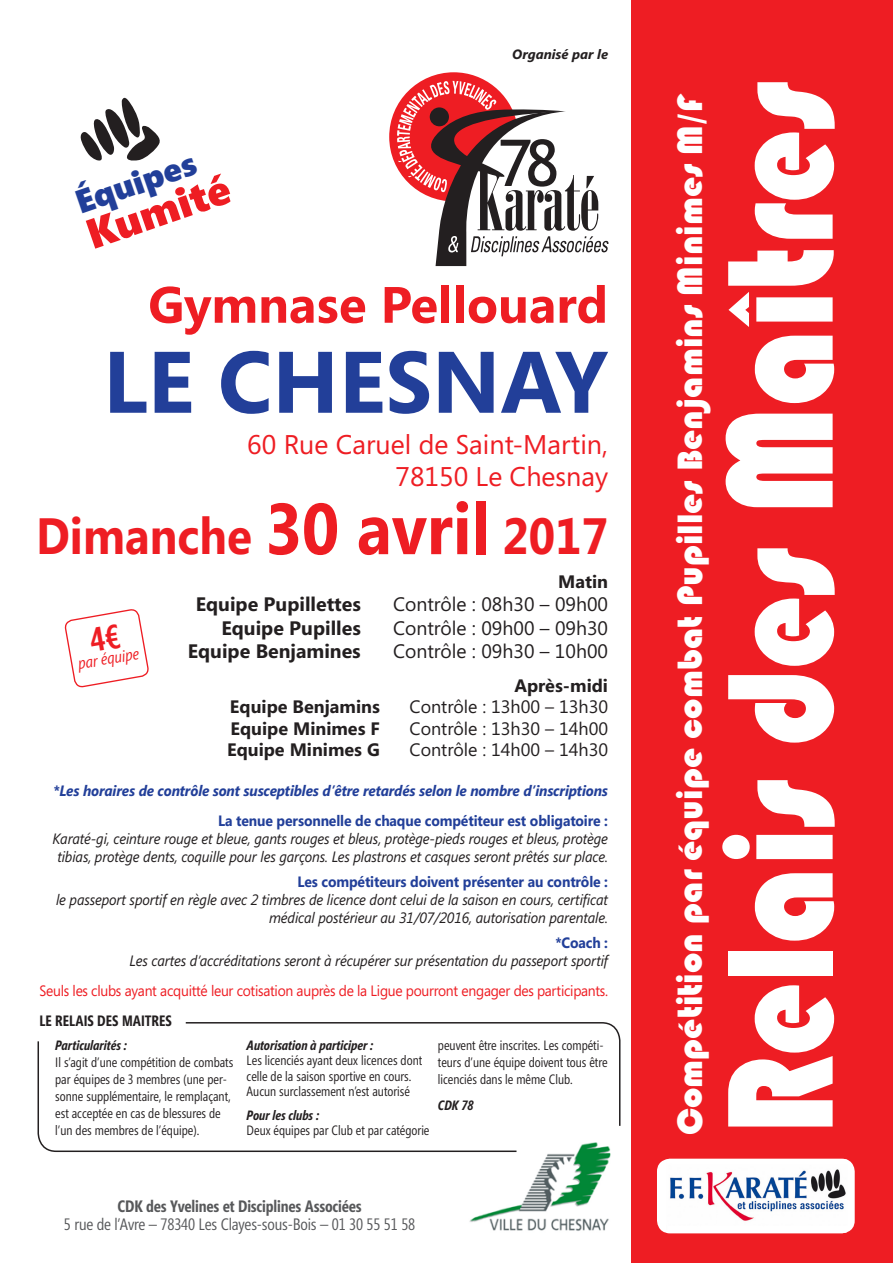
<style>
.page{position:relative;width:893px;height:1263px;background:#fff}
.page>*{position:absolute;margin:0;border:0;box-sizing:border-box;transform-origin:0 0}
.t1{font:156.6px "Bauhaus 93";color:#fff;scale:.85 1}
.t2{font:700 87px "Segoe";color:#223f99}
.t3{font:700 51px "Segoe";color:#ee1d23;scale:.9 1}
.t4{font:700 51px "Segoe";color:#ee1d23}
.t5{font:900 42px "Segoe";color:#ee1d23}
.t6{font:36.3px "Bauhaus 93";color:#fff}
.t7{font:900 33px "Segoe";color:#223f99}
.t8{font:27px/32.4px "Segoe";color:#ee1d23;text-align:right}
.t9{font:19.5px "Segoe";color:#231f20}
.t10{font:700 19.5px "Segoe";color:#231f20}
.t11{font:18px "Segoe";color:#231f20}
.t12{font:700 18px "Segoe";color:#231f20}
.t13{font:16.5px "Segoe Condensed";letter-spacing:-.01em;color:#57585a}
.t14{font:700 16.5px "Segoe Condensed";letter-spacing:-.01em;color:#57585a}
.t15{font:italic 16.2px "Segoe Condensed";color:#ee1d23}
.t16{font:italic 15px/18px "Segoe";letter-spacing:-.01em;color:#231f20;text-align:right;scale:.93 1}
.t17{font:15px "Segoe";letter-spacing:-.02em;color:#ee1d23;scale:.93 1}
.t18{font:italic 700 15px "Segoe";letter-spacing:-.01em;color:#223f99;scale:.93 1}
.t19{font:700 15px "Segoe";letter-spacing:-.01em;color:#223f99;scale:.93 1}
.t20{font:700 15px "Segoe Condensed";color:#231f20}
.t21{font:13.5px/17.1px "Segoe Condensed";color:#231f20}
.t22{font:italic 700 13.5px "Segoe Condensed";color:#231f20}
.t23{font:italic 700 13.5px "Segoe";color:#231f20}
.s1{font-size:72px}
.s2{font-weight:700;font-style:normal;color:#223f99}
</style>
<div class="page">
<div style="left:631px;top:0;width:262px;height:1263px;background:#ee1d23"></div>
<div style="left:657px;top:1159px;width:198px;height:74px;background:#fff;border-radius:13px"></div>
<img style="left:670px;top:1159px;width:177px;height:74px">
<img style="left:469px;top:1142px;width:142px;height:89px">
<svg style="left:389px;top:72px;width:220px;height:194px"></svg>
<svg style="left:37px;top:1041px;width:481px;height:112px"></svg>
<svg style="left:184px;top:1022px;width:437px;height:105px"></svg>
<svg style="left:80px;top:97px;width:80px;height:64px"></svg>
<svg style="left:64px;top:609px;width:85px;height:79px"></svg>
<p class="t7" style="left:70px;top:185px;width:127px;rotate:-19deg">Équipes</p>
<p class="t5" style="left:80px;top:212px;width:151px;rotate:-19deg">Kumité</p>
<p class="t23" style="left:512px;top:47px;width:97px">Organisé par le</p>
<p class="t4" style="left:148px;top:268px;width:461px">Gymnase Pellouard</p>
<p class="t2" style="left:103px;top:320px;width:506px">LE CHESNAY</p>
<p class="t8" style="left:247px;top:427px;width:362px">60 Rue Caruel de Saint-Martin,<br>78150 Le Chesnay</p>
<p class="t3" style="left:36px;top:500px;width:637px">Dimanche <span class="s1">30 avril</span> 2017</p>
<p class="t12" style="left:558px;top:569px;width:51px">Matin</p>
<p class="t10" style="left:196px;top:590px;width:167px">Equipe Pupillettes</p>
<p class="t9" style="left:393px;top:591px;width:217px">Contrôle : 08h30 – 09h00</p>
<p class="t10" style="left:221px;top:614px;width:141px">Equipe Pupilles</p>
<p class="t9" style="left:393px;top:614px;width:217px">Contrôle : 09h00 – 09h30</p>
<p class="t10" style="left:188px;top:637px;width:175px">Equipe Benjamines</p>
<p class="t9" style="left:393px;top:638px;width:217px">Contrôle : 09h30 – 10h00</p>
<p class="t12" style="left:514px;top:672px;width:95px">Après-midi</p>
<p class="t12" style="left:230px;top:694px;width:151px">Equipe Benjamins</p>
<p class="t11" style="left:410px;top:694px;width:200px">Contrôle : 13h00 – 13h30</p>
<p class="t12" style="left:231px;top:716px;width:151px">Equipe Minimes F</p>
<p class="t11" style="left:410px;top:716px;width:200px">Contrôle : 13h30 – 14h00</p>
<p class="t12" style="left:227px;top:737px;width:154px">Equipe Minimes G</p>
<p class="t11" style="left:410px;top:738px;width:200px">Contrôle : 14h00 – 14h30</p>
<p class="t18" style="left:53px;top:782px;width:598px">*Les horaires de contrôle sont susceptibles d’être retardés selon le nombre d’inscriptions</p>
<p class="t16" style="left:53px;top:812px;width:599px"><span class="s2">La tenue personnelle de chaque compétiteur est obligatoire :<br></span>Karaté-gi, ceinture rouge et bleue, gants rouges et bleus, protège-pieds rouges et bleus, protège tibias, protège dents, coquille pour les garçons. Les plastrons et casques seront prêtés sur place.</p>
<p class="t19" style="left:297px;top:871px;width:336px">Les compétiteurs doivent présenter au contrôle :</p>
<p class="t16" style="left:56px;top:890px;width:595px">le passeport sportif en règle avec 2 timbres de licence dont celui de la saison en cours, certificat médical postérieur au 31/07/2016, autorisation parentale.</p>
<p class="t19" style="left:555px;top:931px;width:58px">*Coach :</p>
<p class="t16" style="left:130px;top:951px;width:516px">Les cartes d’accréditations seront à récupérer sur présentation du passeport sportif</p>
<p class="t17" style="left:40px;top:980px;width:613px">Seuls les clubs ayant acquitté leur cotisation auprès de la Ligue pourront engager des participants.</p>
<p class="t20" style="left:39px;top:1012px;width:134px">LE RELAIS DES MAITRES</p>
<p class="t15" style="left:77px;top:654px;width:63px;rotate:-10deg">par équipe</p>
<p class="t22" style="left:55px;top:1037px;width:73px">Particularités :</p>
<p class="t21" style="left:55px;top:1054px;width:180px">Il s’agit d’une compétition de combats par équipes de 3 membres (une per&shy;sonne supplémentaire, le remplaçant, est acceptée en cas de blessures de l’un des membres de l’équipe).</p>
<p class="t22" style="left:247px;top:1037px;width:128px">Autorisation à participer :</p>
<p class="t21" style="left:247px;top:1053px;width:177px;line-height:15.5px">Les licenciés ayant deux licences dont celle de la saison sportive en cours.</p>
<p class="t21" style="left:247px;top:1083px;width:165px">Aucun surclassement n’est autorisé</p>
<p class="t22" style="left:247px;top:1107px;width:74px">Pour les clubs :</p>
<p class="t21" style="left:247px;top:1122px;width:184px">Deux équipes par Club et par catégorie</p>
<p class="t21" style="left:438px;top:1037px;width:171px">peuvent être inscrites. Les compéti&shy;teurs d’une équipe doivent tous être licenciés dans le même Club.</p>
<p class="t22" style="left:438px;top:1097px;width:37px">CDK 78</p>
<p class="t14" style="left:117px;top:1197px;width:246px">CDK des Yvelines et Disciplines Associées</p>
<p class="t13" style="left:64px;top:1215px;width:353px">5 rue de l’Avre – 78340 Les Clayes-sous-Bois – 01 30 55 51 58</p>
<p class="t6" style="left:669px;top:1135px;width:1043px;rotate:-90deg">Compétition par équipe combat Pupilles Benjamins Minimes M/F</p>
<p class="t1" style="left:692px;top:1135px;width:1241px;rotate:-90deg">Relais des Maîtres</p>
</div>
